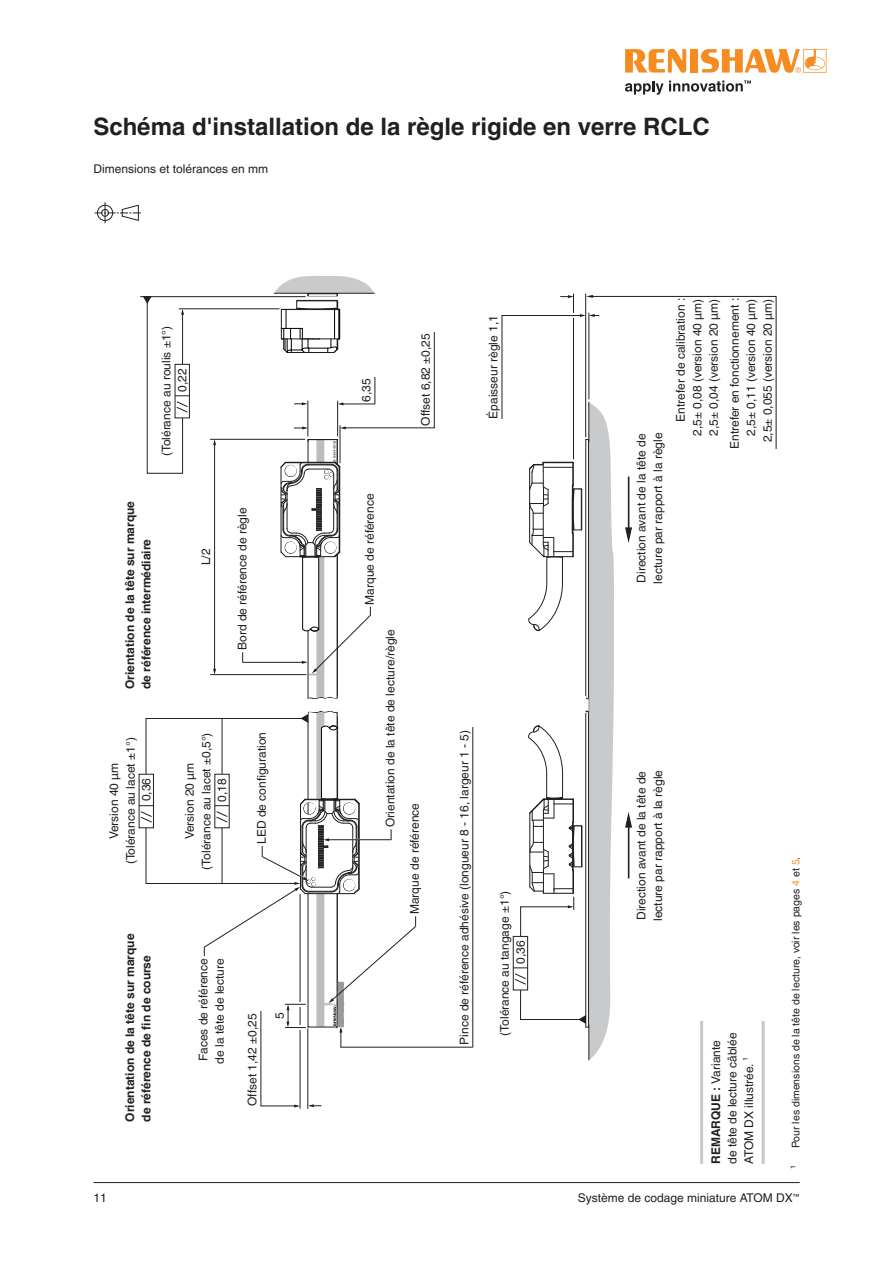
<style>
.page{position:relative;width:893px;height:1263px;background:#fff}
.page>*{position:absolute;margin:0;border:0;box-sizing:border-box;transform-origin:0 0}
.Heading_1__16pt_Bold{font:700 24px "Helvetica LT Pro";color:#231f20}
.Figure_annotation_centred{font:12px/16.5px "Helvetica LT Pro";color:#231f20}
.Figure_annotation{font:12px "Helvetica LT Pro";color:#231f20}
.Figure_annotation_right{font:12px/16.5px "Helvetica LT Pro";color:#231f20}
.Figure_annotation-2{font:700 12px/16.5px "Helvetica LT Pro";color:#231f20}
._8pt_Note{font:12px/16.5px "Helvetica LT Pro";color:#231f20}
._8pt_Body_Text{font:12px "Helvetica LT Pro";color:#231f20}
.Footnote{font:10.5px "Helvetica LT Pro";color:#231f20}
._8pt_Note-2{font:7.05px "Helvetica LT Pro";color:#231f20}
.Footnote-2{font:7.05px "Helvetica LT Pro";color:#231f20}
.t1{font:3.6px "Helvetica";color:#231f20}
.s1{font-weight:700}
.s2{color:#f79727}
</style>
<div class="page">
<hr style="left:94px;top:1182px;width:706px;height:1px;background:#231f20">
<svg style="left:95px;top:202px;width:46px;height:21px"></svg>
<hr style="left:300px;top:894px;width:1px;height:215px;background:#231f20">
<hr style="left:308px;top:1028px;width:1px;height:81px;background:#231f20">
<hr style="left:585px;top:294px;width:1px;height:143px;background:#231f20">
<hr style="left:573px;top:294px;width:1px;height:165px;background:#231f20">
<hr style="left:473px;top:677px;width:1px;height:370px;background:#231f20">
<svg style="left:139px;top:276px;width:334px;height:831px"></svg>
<svg style="left:502px;top:295px;width:274px;height:767px"></svg>
<div style="left:468px;top:634px;width:15px;height:93px;background:#fff"></div>
<div style="left:372px;top:360px;width:7px;height:17px;background:#fff"></div>
<div style="left:429px;top:232px;width:13px;height:100px;background:#fff"></div>
<div style="left:496px;top:420px;width:13px;height:101px;background:#fff"></div>
<div style="left:770px;top:449px;width:13px;height:96px;background:#fff"></div>
<div style="left:256px;top:918px;width:14px;height:93px;background:#fff"></div>
<hr style="left:700px;top:1021px;width:3px;height:143px;background:#c7c8ca">
<hr style="left:762px;top:1021px;width:3px;height:143px;background:#c7c8ca">
<svg style="left:625px;top:49px;width:61px;height:24px"></svg>
<div style="left:690px;top:49px;width:8px;height:24px;background:#f68c1f"></div>
<svg style="left:701px;top:49px;width:125px;height:24px"></svg>
<svg style="left:625px;top:80px;width:126px;height:15px"></svg>
<p class="Heading_1__16pt_Bold" style="left:94px;top:112px;width:618px">Schéma d'installation de la règle rigide en verre RCLC</p>
<p class="_8pt_Body_Text" style="left:94px;top:162px;width:176px">Dimensions et tolérances en mm</p>
<p class="Figure_annotation_centred" style="left:158px;top:456px;width:132px;rotate:-90deg">(Tolérance au roulis ±1°)</p>
<p class="Figure_annotation_centred" style="left:174px;top:392px;width:25px;rotate:-90deg">0,22</p>
<p class="Figure_annotation-2" style="left:122px;top:689px;width:189px;rotate:-90deg">Orientation de la tête sur marque de référence intermédiaire</p>
<p class="Figure_annotation_centred" style="left:198px;top:565px;width:18px;rotate:-90deg">L/2</p>
<p class="Figure_annotation" style="left:235px;top:650px;width:144px;rotate:-90deg">Bord de référence de règle</p>
<p class="Figure_annotation_centred" style="left:198px;top:869px;width:138px;rotate:-90deg">(Tolérance au lacet ±0,5°)</p>
<p class="Figure_annotation_centred" style="left:122px;top:864px;width:128px;rotate:-90deg">(Tolérance au lacet ±1°)</p>
<p class="Figure_annotation_centred" style="left:106px;top:839px;width:78px;rotate:-90deg">Version 40 µm</p>
<p class="Figure_annotation_centred" style="left:181px;top:839px;width:78px;rotate:-90deg">Version 20 µm</p>
<p class="Figure_annotation_centred" style="left:138px;top:801px;width:25px;rotate:-90deg">0,36</p>
<p class="Figure_annotation_centred" style="left:214px;top:801px;width:25px;rotate:-90deg">0,18</p>
<p class="Figure_annotation" style="left:255px;top:844px;width:113px;rotate:-90deg">LED de configuration</p>
<p class="Figure_annotation-2" style="left:122px;top:1121px;width:189px;rotate:-90deg">Orientation de la tête sur marque de référence de fin de course</p>
<p class="Figure_annotation_right" style="left:195px;top:1063px;width:107px;rotate:-90deg">Faces de référence de la tête de lecture</p>
<p class="Figure_annotation" style="left:245px;top:1106px;width:94px;rotate:-90deg">Offset 1,42 ±0,25</p>
<p class="Figure_annotation_centred" style="left:271px;top:1019px;width:8px;rotate:-90deg">5</p>
<p class="t1" style="left:333px;top:462px;width:22px;rotate:-90deg">A-9404-4018</p>
<p class="Figure_annotation" style="left:359px;top:402px;width:25px;rotate:-90deg">6,35</p>
<p class="Figure_annotation" style="left:419px;top:426px;width:94px;rotate:-90deg">Offset 6,82 ±0,25</p>
<p class="Figure_annotation" style="left:363px;top:605px;width:113px;rotate:-90deg">Marque de référence</p>
<p class="Figure_annotation" style="left:383px;top:827px;width:199px;rotate:-90deg">Orientation de la tête de lecture/règle</p>
<p class="Figure_annotation" style="left:408px;top:914px;width:113px;rotate:-90deg">Marque de référence</p>
<p class="Figure_annotation_right" style="left:485px;top:419px;width:105px;rotate:-90deg">Épaisseur règle 1,1</p>
<p class="Figure_annotation" style="left:457px;top:1045px;width:316px;rotate:-90deg">Pince de référence adhésive (longueur 8 - 16, largeur 1 - 5)</p>
<p class="Figure_annotation_centred" style="left:496px;top:1036px;width:146px;rotate:-90deg">(Tolérance au tangage ±1°)</p>
<p class="Figure_annotation_centred" style="left:512px;top:964px;width:25px;rotate:-90deg">0,36</p>
<p class="Figure_annotation_centred" style="left:633px;top:584px;width:153px;rotate:-90deg">Direction avant de la tête de lecture par rapport à la règle</p>
<p class="Figure_annotation_right" style="left:672px;top:422px;width:125px;rotate:-90deg">Entrefer de calibration :</p>
<p class="Figure_annotation_right" style="left:689px;top:436px;width:139px;rotate:-90deg">2,5± 0,08 (version 40 µm)</p>
<p class="Figure_annotation_right" style="left:705px;top:436px;width:139px;rotate:-90deg">2,5± 0,04 (version 20 µm)</p>
<p class="Figure_annotation_right" style="left:726px;top:449px;width:152px;rotate:-90deg">Entrefer en fonctionnement :</p>
<p class="Figure_annotation_right" style="left:743px;top:436px;width:139px;rotate:-90deg">2,5± 0,11 (version 40 µm)</p>
<p class="Figure_annotation_right" style="left:759px;top:442px;width:145px;rotate:-90deg">2,5± 0,055 (version 20 µm)</p>
<p class="Figure_annotation_centred" style="left:633px;top:921px;width:153px;rotate:-90deg">Direction avant de la tête de lecture par rapport à la règle</p>
<p class="_8pt_Note" style="left:708px;top:1164px;width:133px;rotate:-90deg"><span class="s1">REMARQUE :</span> Variante de tête de lecture câblée<br>ATOM DX illustrée.</p>
<p class="_8pt_Note-2" style="left:741px;top:1061px;width:5px;rotate:-90deg">1</p>
<p class="Footnote" style="left:790px;top:1148px;width:293px;rotate:-90deg">Pour les dimensions de la tête de lecture, voir les pages <span class="s2">4</span> et <span class="s2">5</span>.</p>
<p class="Footnote-2" style="left:789px;top:1169px;width:5px;rotate:-90deg">1</p>
<p class="_8pt_Note" style="left:94px;top:1189px;width:15px">11</p>
<p class="_8pt_Note" style="left:578px;top:1189px;width:223px">Système de codage miniature ATOM DX<sup>™</sup></p>
</div>
